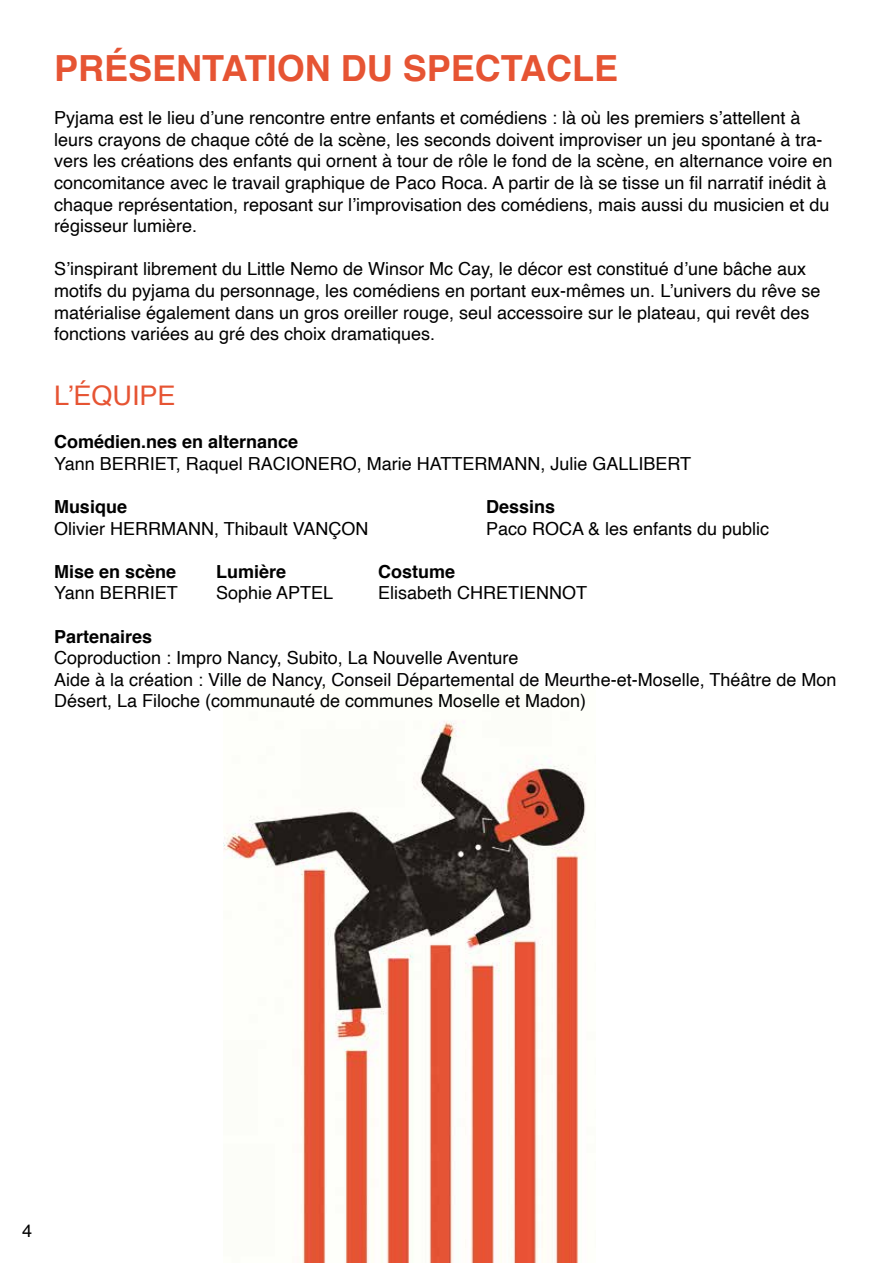
<style>
.page{position:relative;width:893px;height:1263px;background:#fff}
.page>*{position:absolute;margin:0;border:0;box-sizing:border-box;transform-origin:0 0}
.t1{font:700 36px "Helvetica";color:#e65433}
.t2{font:27px "Helvetica";color:#e65433}
.t3{font:18px/21.6px "Helvetica";color:#000}
.t4{font:700 18px "Helvetica";color:#000}
</style>
<div class="page">
<img style="left:223px;top:721px;width:363px;height:542px">
<h1 class="t1" style="left:54px;top:39px;width:566px">PRÉSENTATION DU SPECTACLE</h1>
<p class="t3" style="left:54px;top:108px;width:780px">Pyjama est le lieu d’une rencontre entre enfants et comédiens : là où les premiers s’attellent à leurs crayons de chaque côté de la scène, les seconds doivent improviser un jeu spontané à tra&shy;vers les créations des enfants qui ornent à tour de rôle le fond de la scène, en alternance voire en concomitance avec le travail graphique de Paco Roca. A partir de là se tisse un fil narratif inédit à chaque représentation, reposant sur l’improvisation des comédiens, mais aussi du musicien et du régisseur lumière.</p>
<p class="t3" style="left:54px;top:259px;width:768px">S’inspirant librement du Little Nemo de Winsor Mc Cay, le décor est constitué d’une bâche aux motifs du pyjama du personnage, les comédiens en portant eux-mêmes un. L’univers du rêve se matérialise également dans un gros oreiller rouge, seul accessoire sur le plateau, qui revêt des fonctions variées au gré des choix dramatiques.</p>
<h2 class="t2" style="left:54px;top:375px;width:123px">L’ÉQUIPE</h2>
<p class="t4" style="left:54px;top:427px;width:246px">Comédien.nes en alternance</p>
<p class="t3" style="left:54px;top:453px;width:639px">Yann BERRIET, Raquel RACIONERO, Marie HATTERMANN, Julie GALLIBERT</p>
<p class="t4" style="left:54px;top:492px;width:75px">Musique</p>
<p class="t4" style="left:486px;top:492px;width:71px">Dessins</p>
<p class="t3" style="left:54px;top:518px;width:316px">Olivier HERRMANN, Thibault VANÇON</p>
<p class="t3" style="left:486px;top:518px;width:285px">Paco ROCA &amp; les enfants du public</p>
<p class="t4" style="left:54px;top:557px;width:124px">Mise en scène</p>
<p class="t4" style="left:216px;top:557px;width:72px">Lumière</p>
<p class="t4" style="left:378px;top:557px;width:79px">Costume</p>
<p class="t3" style="left:54px;top:583px;width:125px">Yann BERRIET</p>
<p class="t3" style="left:216px;top:583px;width:119px">Sophie APTEL</p>
<p class="t3" style="left:378px;top:583px;width:211px">Elisabeth CHRETIENNOT</p>
<p class="t4" style="left:54px;top:622px;width:100px">Partenaires</p>
<p class="t3" style="left:54px;top:648px;width:784px">Coproduction : Impro Nancy, Subito, La Nouvelle Aventure<br>Aide à la création : Ville de Nancy, Conseil Départemental de Meurthe-et-Moselle, Théâtre de Mon<br>Désert, La Filoche (communauté de communes Moselle et Madon)</p>
<p class="t3" style="left:22px;top:1220px;width:12px">4</p>
</div>
